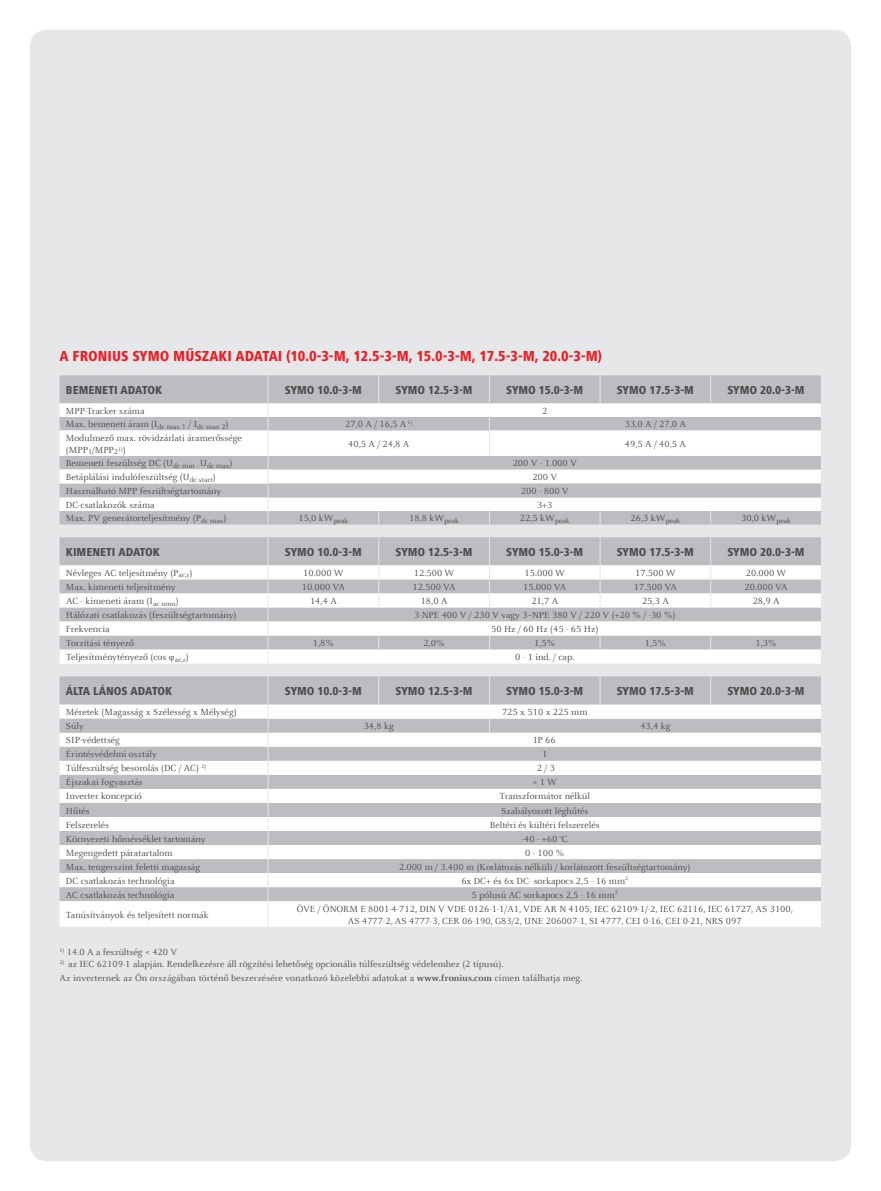
<style>
.page{position:relative;width:881px;height:1191px;background:#fff}
.page>*{position:absolute;margin:0;border:0;box-sizing:border-box;transform-origin:0 0}
.t1{font:800 condensed 15px "Frutiger Next LTW1 G";color:#ee1d23}
.t2{font:800 condensed 12px "Frutiger Next LTW1 G";color:#4b4c4d}
.t3{font:9.75px/12px "Celeste Offc Pro";color:#4b4c4d}
.s1{font-weight:700}
</style>
<div class="page">
<div style="left:30px;top:30px;width:820px;height:1131px;background:#e6e7e9;border-radius:17px"></div>
<div style="left:60px;top:375px;width:760px;height:149px;background:#bcbdc0"></div>
<svg style="left:60px;top:483px;width:760px;height:28px;background:#efeff0"></svg>
<svg style="left:60px;top:403px;width:760px;height:80px;background:#efefef"></svg>
<svg style="left:268px;top:417px;width:552px;height:80px;background:#dcdddf"></svg>
<svg style="left:378px;top:511px;width:1px;height:13px"></svg>
<svg style="left:489px;top:511px;width:1px;height:13px"></svg>
<svg style="left:599px;top:511px;width:1px;height:13px"></svg>
<svg style="left:710px;top:511px;width:1px;height:13px"></svg>
<svg style="left:378px;top:375px;width:1px;height:28px"></svg>
<svg style="left:489px;top:375px;width:1px;height:28px"></svg>
<svg style="left:599px;top:375px;width:1px;height:28px"></svg>
<svg style="left:710px;top:375px;width:1px;height:28px"></svg>
<svg style="left:489px;top:417px;width:1px;height:39px"></svg>
<svg style="left:267px;top:375px;width:1px;height:149px"></svg>
<svg style="left:820px;top:375px;width:1px;height:149px"></svg>
<div style="left:60px;top:537px;width:760px;height:28px;background:#bcbdc0"></div>
<svg style="left:60px;top:566px;width:760px;height:97px;background:#e2e2e4"></svg>
<svg style="left:378px;top:635px;width:1px;height:14px"></svg>
<svg style="left:489px;top:635px;width:1px;height:14px"></svg>
<svg style="left:599px;top:635px;width:1px;height:14px"></svg>
<svg style="left:710px;top:635px;width:1px;height:14px"></svg>
<svg style="left:378px;top:537px;width:1px;height:70px"></svg>
<svg style="left:599px;top:537px;width:1px;height:70px"></svg>
<svg style="left:710px;top:537px;width:1px;height:70px"></svg>
<svg style="left:820px;top:537px;width:1px;height:126px"></svg>
<svg style="left:489px;top:537px;width:1px;height:70px"></svg>
<svg style="left:267px;top:537px;width:1px;height:126px"></svg>
<div style="left:268px;top:676px;width:552px;height:28px;background:#bcbdc0"></div>
<svg style="left:268px;top:704px;width:552px;height:222px;background:#e1e1e3"></svg>
<svg style="left:378px;top:676px;width:1px;height:28px"></svg>
<svg style="left:489px;top:676px;width:1px;height:28px"></svg>
<svg style="left:599px;top:676px;width:1px;height:28px"></svg>
<svg style="left:710px;top:676px;width:1px;height:28px"></svg>
<svg style="left:820px;top:676px;width:1px;height:250px"></svg>
<svg style="left:489px;top:718px;width:1px;height:14px"></svg>
<svg style="left:60px;top:676px;width:208px;height:250px;background:#dddddf"></svg>
<h1 class="t1" style="left:60px;top:347px;width:544px">A FRONIUS SYMO MŰSZAKI ADATAI (10.0-3-M, 12.5-3-M, 15.0-3-M, 17.5-3-M, 20.0-3-M)</h1>
<p class="t2" style="left:66px;top:383px;width:98px">BEMENETI ADATOK</p>
<p class="t2" style="left:285px;top:383px;width:78px">SYMO 10.0-3-M</p>
<p class="t2" style="left:395px;top:383px;width:78px">SYMO 12.5-3-M</p>
<p class="t2" style="left:506px;top:383px;width:78px">SYMO 15.0-3-M</p>
<p class="t2" style="left:616px;top:383px;width:78px">SYMO 17.5-3-M</p>
<p class="t2" style="left:727px;top:383px;width:78px">SYMO 20.0-3-M</p>
<p class="t3" style="left:66px;top:404px;width:80px">MPP-Tracker száma</p>
<p class="t3" style="left:542px;top:404px;width:7px">2</p>
<p class="t3" style="left:66px;top:418px;width:164px">Max. bemeneti áram (I<sub>dc</sub> <sub>max</sub> <sub>1</sub> / I<sub>dc</sub> <sub>max</sub> <sub>2</sub>)</p>
<p class="t3" style="left:345px;top:418px;width:69px">27,0 A / 16,5 A <sup>1)</sup></p>
<p class="t3" style="left:624px;top:418px;width:63px">33,0 A / 27,0 A</p>
<p class="t3" style="left:66px;top:431px;width:177px">Modulmező max. rövidzárlati áramerőssége (MPP<sub>1</sub>/MPP<sub>2</sub><sup>1)</sup>)</p>
<p class="t3" style="left:348px;top:437px;width:63px">40,5 A / 24,8 A</p>
<p class="t3" style="left:624px;top:437px;width:63px">49,5 A / 40,5 A</p>
<p class="t3" style="left:66px;top:457px;width:168px">Bemeneti feszültség DC (U<sub>dc</sub> <sub>min</sub> <sub>-</sub> U<sub>dc</sub> <sub>max</sub>)</p>
<p class="t3" style="left:512px;top:457px;width:66px">200 V - 1.000 V</p>
<p class="t3" style="left:66px;top:471px;width:151px">Betáplálási indulófeszültség (U<sub>dc</sub> <sub>start</sub>)</p>
<p class="t3" style="left:532px;top:471px;width:26px">200 V</p>
<p class="t3" style="left:66px;top:485px;width:157px">Használható MPP feszültségtartomány</p>
<p class="t3" style="left:520px;top:485px;width:49px">200 - 800 V</p>
<p class="t3" style="left:66px;top:498px;width:90px">DC-csatlakozók száma</p>
<p class="t3" style="left:537px;top:498px;width:17px">3+3</p>
<p class="t3" style="left:66px;top:512px;width:162px">Max. PV generátorteljesítmény (P<sub>dc</sub> <sub>max</sub>)</p>
<p class="t3" style="left:298px;top:512px;width:51px">15,0 kW<sub>peak</sub></p>
<p class="t3" style="left:409px;top:512px;width:51px">18,8 kW<sub>peak</sub></p>
<p class="t3" style="left:519px;top:512px;width:51px">22,5 kW<sub>peak</sub></p>
<p class="t3" style="left:630px;top:512px;width:51px">26,3 kW<sub>peak</sub></p>
<p class="t3" style="left:740px;top:512px;width:51px">30,0 kW<sub>peak</sub></p>
<p class="t2" style="left:66px;top:545px;width:61px">KIMENETI ADATOK</p>
<p class="t2" style="left:285px;top:545px;width:78px">SYMO 10.0-3-M</p>
<p class="t2" style="left:395px;top:545px;width:78px">SYMO 12.5-3-M</p>
<p class="t2" style="left:506px;top:545px;width:78px">SYMO 15.0-3-M</p>
<p class="t2" style="left:616px;top:545px;width:78px">SYMO 17.5-3-M</p>
<p class="t2" style="left:727px;top:545px;width:78px">SYMO 20.0-3-M</p>
<p class="t3" style="left:66px;top:567px;width:128px">Névleges AC teljesítmény (P<sub>ac,r</sub>)</p>
<p class="t3" style="left:303px;top:567px;width:42px">10.000 W</p>
<p class="t3" style="left:413px;top:567px;width:42px">12.500 W</p>
<p class="t3" style="left:524px;top:567px;width:42px">15.000 W</p>
<p class="t3" style="left:635px;top:567px;width:42px">17.500 W</p>
<p class="t3" style="left:745px;top:567px;width:42px">20.000 W</p>
<p class="t3" style="left:66px;top:581px;width:111px">Max. kimeneti teljesítmény</p>
<p class="t3" style="left:302px;top:581px;width:45px">10.000 VA</p>
<p class="t3" style="left:412px;top:581px;width:45px">12.500 VA</p>
<p class="t3" style="left:523px;top:581px;width:45px">15.000 VA</p>
<p class="t3" style="left:633px;top:581px;width:45px">17.500 VA</p>
<p class="t3" style="left:744px;top:581px;width:45px">20.000 VA</p>
<p class="t3" style="left:66px;top:595px;width:114px">AC - kimeneti áram (I<sub>ac</sub> <sub>nom</sub>)</p>
<p class="t3" style="left:310px;top:595px;width:28px">14,4 A</p>
<p class="t3" style="left:420px;top:595px;width:28px">18,0 A</p>
<p class="t3" style="left:531px;top:595px;width:28px">21,7 A</p>
<p class="t3" style="left:641px;top:595px;width:28px">25,3 A</p>
<p class="t3" style="left:752px;top:595px;width:28px">28,9 A</p>
<p class="t3" style="left:66px;top:609px;width:172px">Hálózati csatlakozás (feszültségtartomány)</p>
<p class="t3" style="left:414px;top:609px;width:263px">3-NPE 400 V / 230 V vagy 3~NPE 380 V / 220 V (+20 % / -30 %)</p>
<p class="t3" style="left:66px;top:623px;width:45px">Frekvencia</p>
<p class="t3" style="left:491px;top:623px;width:109px">50 Hz / 60 Hz (45 - 65 Hz)</p>
<p class="t3" style="left:66px;top:637px;width:69px">Torzítási tényező</p>
<p class="t3" style="left:313px;top:637px;width:23px">1,8%</p>
<p class="t3" style="left:423px;top:637px;width:23px">2,0%</p>
<p class="t3" style="left:534px;top:637px;width:23px">1,5%</p>
<p class="t3" style="left:644px;top:637px;width:23px">1,5%</p>
<p class="t3" style="left:755px;top:637px;width:23px">1,3%</p>
<p class="t3" style="left:66px;top:651px;width:124px">Teljesítménytényező (cos φ<sub>ac,r</sub>)</p>
<p class="t3" style="left:515px;top:651px;width:60px">0 - 1 ind. / cap.</p>
<p class="t2" style="left:66px;top:684px;width:41px">ÁLTA LÁNOS</p>
<p class="t2" style="left:130px;top:684px;width:8px">ADATOK</p>
<p class="t2" style="left:285px;top:684px;width:78px">SYMO 10.0-3-M</p>
<p class="t2" style="left:395px;top:684px;width:78px">SYMO 12.5-3-M</p>
<p class="t2" style="left:506px;top:684px;width:78px">SYMO 15.0-3-M</p>
<p class="t2" style="left:616px;top:684px;width:78px">SYMO 17.5-3-M</p>
<p class="t2" style="left:727px;top:684px;width:78px">SYMO 20.0-3-M</p>
<p class="t3" style="left:66px;top:706px;width:172px">Méretek (Magasság x Szélesség x Mélység)</p>
<p class="t3" style="left:502px;top:706px;width:87px">725 x 510 x 225 mm</p>
<p class="t3" style="left:66px;top:720px;width:19px">Súly</p>
<p class="t3" style="left:363px;top:720px;width:32px">34,8 kg</p>
<p class="t3" style="left:640px;top:720px;width:32px">43,4 kg</p>
<p class="t3" style="left:66px;top:734px;width:55px">SIP-védettség</p>
<p class="t3" style="left:533px;top:734px;width:23px">IP 66</p>
<p class="t3" style="left:66px;top:748px;width:92px">Érintésvédelmi osztály</p>
<p class="t3" style="left:542px;top:748px;width:7px">1</p>
<p class="t3" style="left:66px;top:762px;width:142px">Túlfeszültség besorolás (DC / AC) <sup>2)</sup></p>
<p class="t3" style="left:536px;top:762px;width:20px">2 / 3</p>
<p class="t3" style="left:66px;top:776px;width:78px">Éjszakai fogyasztás</p>
<p class="t3" style="left:532px;top:776px;width:26px">&lt; 1 W</p>
<p class="t3" style="left:66px;top:790px;width:77px">Inverter koncepció</p>
<p class="t3" style="left:499px;top:790px;width:92px">Transzformátor nélkül</p>
<p class="t3" style="left:66px;top:804px;width:25px">Hűtés</p>
<p class="t3" style="left:501px;top:804px;width:89px">Szabályozott léghűtés</p>
<p class="t3" style="left:66px;top:818px;width:45px">Felszerelés</p>
<p class="t3" style="left:489px;top:818px;width:111px">Beltéri és kültéri felszerelés</p>
<p class="t3" style="left:66px;top:832px;width:141px">Környezeti hőmérséklet tartomány</p>
<p class="t3" style="left:521px;top:832px;width:47px">-40 - +60 °C</p>
<p class="t3" style="left:66px;top:846px;width:108px">Megengedett páratartalom</p>
<p class="t3" style="left:525px;top:846px;width:41px">0 - 100 %</p>
<p class="t3" style="left:66px;top:860px;width:136px">Max. tengerszint feletti magasság</p>
<p class="t3" style="left:399px;top:860px;width:293px">2.000 m / 3.400 m (Korlátozás nélküli / korlátozott feszültségtartomány)</p>
<p class="t3" style="left:66px;top:874px;width:110px">DC csatlakozás technológia</p>
<p class="t3" style="left:461px;top:874px;width:168px">6x DC+ és 6x DC- sorkapocs 2,5 - 16 mm<sup>2</sup></p>
<p class="t3" style="left:66px;top:888px;width:110px">AC csatlakozás technológia</p>
<p class="t3" style="left:471px;top:888px;width:148px">5 pólusú AC sorkapocs 2,5 - 16 mm<sup>2</sup></p>
<p class="t3" style="left:66px;top:908px;width:144px">Tanúsítványok és teljesített normák</p>
<p class="t3" style="left:297px;top:902px;width:497px;text-align:center">ÖVE / ÖNORM E 8001-4-712, DIN V VDE 0126-1-1/A1, VDE AR N 4105, IEC 62109-1/-2, IEC 62116, IEC 61727, AS 3100,<br>AS 4777-2, AS 4777-3, CER 06-190, G83/2, UNE 206007-1, SI 4777, CEI 0-16, CEI 0-21, NRS 097</p>
<p class="t3" style="left:60px;top:945px;width:119px"><sup>1)</sup> 14.0 A a feszültség &lt; 420 V</p>
<p class="t3" style="left:60px;top:956px;width:524px;line-height:14.2px"><sup>2)</sup> az IEC 62109-1 alapján. Rendelkezésre áll rögzítési lehetőség opcionális túlfeszültség védelemhez (2 típusú).<br>Az inverternek az Ön országában történő beszerzésére vonatkozó közelebbi adatokat a <span class="s1">www.fronius.com</span> címen találhatja meg.</p>
</div>
